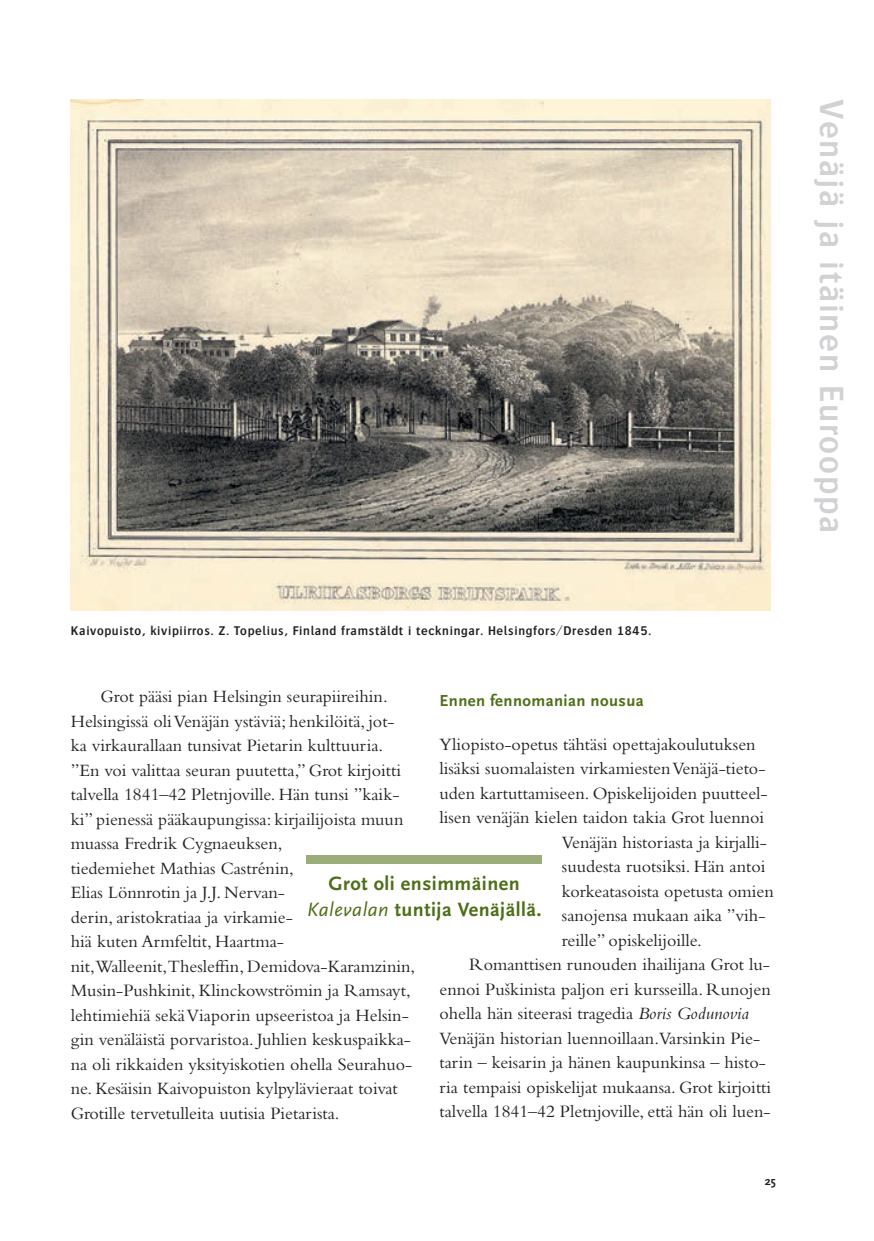
<style>
.page{position:relative;width:874px;height:1241px;background:#fff}
.page>*{position:absolute;margin:0;border:0;box-sizing:border-box;transform-origin:0 0}
.t1{font:600 35px "Bosis";letter-spacing:.05em;color:#d1d2d4}
.t2{font:700 20.12px/26.2px "Scala Sans";letter-spacing:.025em;color:#4e6e17;text-align:center}
.t3{font:18.03px/24.5px "Bembo";color:#231f20}
.t4{font:700 16.62px "Scala Sans";letter-spacing:.025em;color:#4e6e17}
.t5{font:600 13.12px "Bosis";letter-spacing:.05em;color:#231f20}
.t6{font:700 12.25px "Scala Sans";color:#231f20}
.s1{font-style:italic}
.s2{font-weight:400;font-style:italic}
</style>
<div class="page">
<img style="left:71px;top:99px;width:699px;height:511px">
<div style="left:306px;top:854px;width:236px;height:9px;background:#9bad78"></div>
<p class="t5" style="left:71px;top:623px;width:581px">Kaivopuisto, kivipiirros. Z. Topelius, Finland framstäldt i teckningar. Helsingfors/Dresden 1845.</p>
<p class="t3" style="left:71px;top:683px;width:346px;text-indent:30px">Grot pääsi pian Helsingin seurapiireihin.<br>Helsingissä oli Venäjän ystäviä; henkilöitä, jot&shy;ka virkaurallaan tunsivat Pietarin kulttuuria. ”En voi valittaa seuran puutetta,” Grot kirjoitti talvella 1841–42 Pletnjoville. Hän tunsi ”kaik&shy;ki” pienessä pääkaupungissa: kirjailijoista muun muassa Fredrik Cygnaeuksen,<br>tiedemiehet Mathias Castrénin,<br>Elias Lönnrotin ja J.J. Nervan-<br>derin, aristokratiaa ja virkamie-<br>hiä kuten Armfeltit, Haartma&shy;nit,Walleenit,Thesleffin, Demidova-Karamzinin, Musin-Pushkinit, Klinckowströmin ja Ramsayt, lehtimiehiä sekä Viaporin upseeristoa ja Helsin&shy;gin venäläistä porvaristoa. Juhlien keskuspaikka&shy;na oli rikkaiden yksityiskotien ohella Seurahuo&shy;ne. Kesäisin Kaivopuiston kylpylävieraat toivat Grotille tervetulleita uutisia Pietarista.</p>
<p class="t4" style="left:439px;top:691px;width:206px">Ennen fennomanian nousua</p>
<p class="t3" style="left:439px;top:731px;width:317px">Yliopisto-opetus tähtäsi opettajakoulutuksen</p>
<p class="t3" style="left:439px;top:755px;width:327px">lisäksi suomalaisten virkamiesten Venäjä-tieto-</p>
<p class="t3" style="left:439px;top:780px;width:329px">uden kartuttamiseen. Opiskelijoiden puutteel-</p>
<p class="t3" style="left:439px;top:804px;width:326px">lisen venäjän kielen taidon takia Grot luennoi</p>
<p class="t3" style="left:561px;top:829px;width:206px">Venäjän historiasta ja kirjalli-</p>
<p class="t3" style="left:561px;top:853px;width:205px">suudesta ruotsiksi. Hän antoi</p>
<p class="t3" style="left:561px;top:878px;width:213px">korkeatasoista opetusta omien</p>
<p class="t3" style="left:561px;top:902px;width:205px">sanojensa mukaan aika ”vih-</p>
<p class="t3" style="left:561px;top:927px;width:141px">reille” opiskelijoille.</p>
<p class="t3" style="left:469px;top:951px;width:302px">Romanttisen runouden ihailijana Grot lu-</p>
<p class="t3" style="left:439px;top:976px;width:332px">ennoi Puškinista paljon eri kursseilla. Runojen</p>
<p class="t3" style="left:439px;top:1000px;width:310px">ohella hän siteerasi tragedia <span class="s1">Boris Godunovia</span></p>
<p class="t3" style="left:439px;top:1025px;width:322px">Venäjän historian luennoillaan.Varsinkin Pie-</p>
<p class="t3" style="left:439px;top:1049px;width:328px">tarin – keisarin ja hänen kaupunkinsa – histo-</p>
<p class="t3" style="left:439px;top:1074px;width:333px">ria tempaisi opiskelijat mukaansa. Grot kirjoitti</p>
<p class="t3" style="left:439px;top:1098px;width:332px">talvella 1841–42 Pletnjoville, että hän oli luen-</p>
<p class="t2" style="left:306px;top:870px;width:236px">Grot oli ensimmäinen<br><span class="s2">Kalevalan</span> tuntija Venäjällä.</p>
<p class="t6" style="left:764px;top:1174px;width:13px">25</p>
<h1 class="t1" style="left:850px;top:99px;width:435px;rotate:90deg">Venäjä ja itäinen Eurooppa</h1>
</div>
